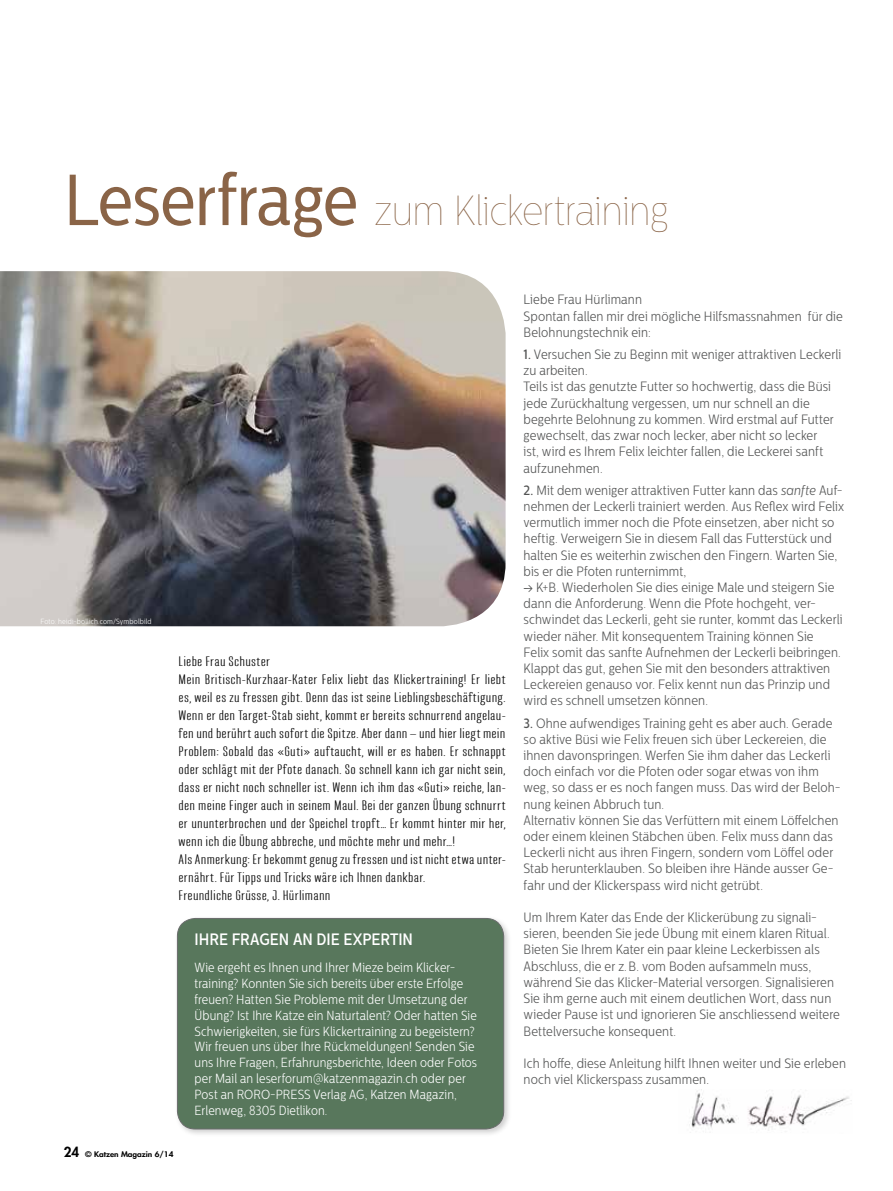
<style>
.page{position:relative;width:893px;height:1191px;background:#fff}
.page>*{position:absolute;margin:0;border:0;box-sizing:border-box;transform-origin:0 0}
.t1{font:42px "Centrale Sans Cnd X Thin";letter-spacing:-.015em;color:#8a6447}
.t2{font:500 16.5px "Centrale Sans Cnd";color:#fff}
.t3{font:300 13.5px/16.2px "Centrale Sans Cnd";letter-spacing:.01em;color:#535454}
.t4{font:13.5px/18px "Hand Gothic";letter-spacing:.015em;color:#000;scale:1.5 1}
.t5{font:300 13.2px/15.9px "Centrale Sans Cnd";letter-spacing:.01em;color:#fff}
.t6{font:300 7.5px "Centrale Sans Cnd";letter-spacing:.02em;color:#fff}
.t7{font:800 7.5px "Futura CE";color:#000;scale:1.1 1}
.s1{font-family:"Centrale Sans Cnd";font-size:72px}
.s2{font-family:"Futura LT";font-size:13.5px}
.s3{font-weight:500}
.s4{font-style:italic}
.s5{font-family:"Rooney Pro"}
</style>
<div class="page">
<img style="left:0;top:271px;width:506px;height:355px">
<img style="left:689px;top:1089px;width:163px;height:42px">
<div style="left:174px;top:914px;width:338px;height:222px;background:#000;opacity:.2"></div>
<div style="left:177px;top:918px;width:327px;height:211px;background:#58775c;border-radius:18px"></div>
<div style="left:177px;top:918px;width:327px;height:211px;border:1px solid #6a6c6c;border-radius:18px"></div>
<h1 class="t1" style="left:64px;top:187px;width:606px"><span class="s1">Leserfrage</span> zum Klickertraining</h1>
<p class="t6" style="left:40px;top:617px;width:113px">Foto: heidi-bollich.com/Symbolbild</p>
<p class="t4" style="left:179px;top:653px;width:219px">Liebe Frau Schuster<br>Mein Britisch-Kurzhaar-Kater Felix liebt das Klickertraining! Er liebt es, weil es zu fressen gibt. Denn das ist seine Lieblingsbeschäftigung.<br>Wenn er den Target-Stab sieht, kommt er bereits schnurrend angelau&shy;fen und berührt auch sofort die Spitze. Aber dann – und hier liegt mein Problem: Sobald das «Guti» auftaucht, will er es haben. Er schnappt oder schlägt mit der Pfote danach. So schnell kann ich gar nicht sein, dass er nicht noch schneller ist. Wenn ich ihm das «Guti» reiche, lan&shy;den meine Finger auch in seinem Maul. Bei der ganzen Übung schnurrt er ununterbrochen und der Speichel tropft… Er kommt hinter mir her, wenn ich die Übung abbreche, und möchte mehr und mehr…!<br>Als Anmerkung: Er bekommt genug zu fressen und ist nicht etwa unter&shy;ernährt. Für Tipps und Tricks wäre ich Ihnen dankbar.<br>Freundliche Grüsse, J. Hürlimann</p>
<p class="t2" style="left:195px;top:929px;width:220px">IHRE FRAGEN AN DIE EXPERTIN</p>
<p class="t5" style="left:195px;top:959px;width:284px">Wie ergeht es Ihnen und Ihrer Mieze beim Klicker&shy;training? Konnten Sie sich bereits über erste Erfolge freuen? Hatten Sie Probleme mit der Umsetzung der Übung? Ist Ihre Katze ein Naturtalent? Oder hatten Sie Schwierigkeiten, sie fürs Klickertraining zu begeistern?<br>Wir freuen uns über Ihre Rückmeldungen! Senden Sie uns Ihre Fragen, Erfahrungsberichte, Ideen oder Fotos per Mail an leserforum@katzenmagazin.ch oder per Post an RORO-PRESS Verlag AG, Katzen Magazin, Erlenweg, 8305 Dietlikon.</p>
<p class="t7" style="left:64px;top:1148px;width:101px"><span class="s2">24</span> © Katzen Magazin 6/14</p>
<p class="t3" style="left:523px;top:292px;width:321px">Liebe Frau Hürlimann<br>Spontan fallen mir drei mögliche Hilfsmassnahmen für die<br>Belohnungstechnik ein:</p>
<p class="t3" style="left:523px;top:346px;width:319px"><span class="s3">1.</span> Versuchen Sie zu Beginn mit weniger attraktiven Leckerli zu arbeiten.<br>Teils ist das genutzte Futter so hochwertig, dass die Büsi jede Zurückhaltung vergessen, um nur schnell an die begehrte Belohnung zu kommen. Wird erstmal auf Futter gewechselt, das zwar noch lecker, aber nicht <span class="s4">so</span> lecker<br>ist, wird es Ihrem Felix leichter fallen, die Leckerei sanft aufzunehmen.</p>
<p class="t3" style="left:523px;top:482px;width:322px"><span class="s3">2.</span> Mit dem weniger attraktiven Futter kann das <span class="s4">sanfte</span> Auf&shy;nehmen der Leckerli trainiert werden. Aus Reflex wird Felix vermutlich immer noch die Pfote einsetzen, aber nicht so heftig. Verweigern Sie in diesem Fall das Futterstück und halten Sie es weiterhin zwischen den Fingern. Warten Sie, bis er die Pfoten runternimmt,</p>
<p class="t3" style="left:523px;top:579px;width:321px"><span class="s5">→</span> K+B. Wiederholen Sie dies einige Male und steigern Sie dann die Anforderung. Wenn die Pfote hochgeht, ver&shy;schwindet das Leckerli, geht sie runter, kommt das Leckerli wieder näher. Mit konsequentem Training können Sie Felix somit das sanfte Aufnehmen der Leckerli beibringen.<br>Klappt das gut, gehen Sie mit den besonders attraktiven Leckereien genauso vor. Felix kennt nun das Prinzip und wird es schnell umsetzen können.</p>
<p class="t3" style="left:523px;top:715px;width:319px"><span class="s3">3.</span> Ohne aufwendiges Training geht es aber auch. Gerade so aktive Büsi wie Felix freuen sich über Leckereien, die ihnen davonspringen. Werfen Sie ihm daher das Leckerli doch einfach vor die Pfoten oder sogar etwas von ihm weg, so dass er es noch fangen muss. Das wird der Beloh&shy;nung keinen Abbruch tun.<br>Alternativ können Sie das Verfüttern mit einem Löffelchen oder einem kleinen Stäbchen üben. Felix muss dann das Leckerli nicht aus ihren Fingern, sondern vom Löffel oder Stab herunterklauben. So bleiben ihre Hände ausser Ge&shy;fahr und der Klickerspass wird nicht getrübt.</p>
<p class="t3" style="left:523px;top:909px;width:318px">Um Ihrem Kater das Ende der Klickerübung zu signali&shy;sieren, beenden Sie jede Übung mit einem klaren Ritual.<br>Bieten Sie Ihrem Kater ein paar kleine Leckerbissen als Abschluss, die er z.B. vom Boden aufsammeln muss, während Sie das Klicker-Material versorgen. Signalisieren Sie ihm gerne auch mit einem deutlichen Wort, dass nun wieder Pause ist und ignorieren Sie anschliessend weitere Bettelversuche konsequent.</p>
<p class="t3" style="left:523px;top:1055px;width:324px">Ich hoffe, diese Anleitung hilft Ihnen weiter und Sie erleben noch viel Klickerspass zusammen.</p>
</div>
